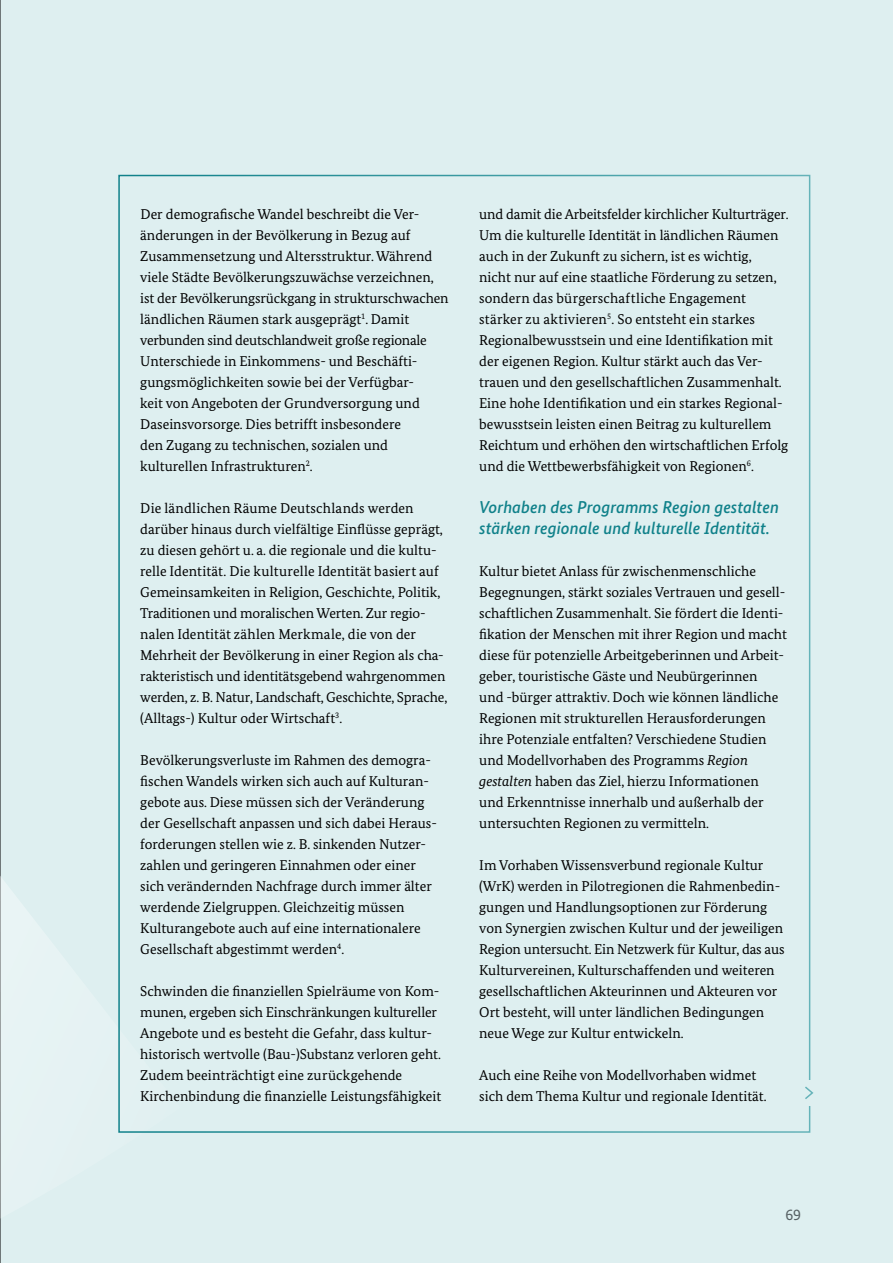
<style>
.page{position:relative;width:893px;height:1263px;background:#deeff0}
.page>*{position:absolute;margin:0;border:0;box-sizing:border-box;transform-origin:0 0}
.t1{font:italic 500 17.25px/21px "Bundes Sans";color:#10818a}
.t2{font:15.75px "Bundes Sans";color:#576164}
.Style_Group_1_P_Copy_9_5_14{font:14.25px/21px "Bundes Serif";color:#000}
.s1{font-style:italic}
</style>
<div class="page">
<hr style="left:0;top:0;width:1px;height:1263px;background:#000">
<svg style="left:0;top:875px;width:33px;height:344px"></svg>
<svg style="left:805px;top:1086px;width:9px;height:13px"></svg>
<p class="Style_Group_1_P_Copy_9_5_14" style="left:140px;top:203px;width:310px">Der demografische Wandel beschreibt die Ver&shy;änderungen in der Bevölkerung in Bezug auf Zusammensetzung und Altersstruktur. Während viele Städte Bevölkerungszuwächse verzeichnen, ist der Bevölkerungsrückgang in strukturschwachen ländlichen Räumen stark ausgeprägt<sup>1</sup>. Damit verbunden sind deutschlandweit große regionale Unterschiede in Einkommens- und Beschäfti&shy;gungsmöglichkeiten sowie bei der Verfügbar-<br>keit von Angeboten der Grundversorgung und Daseinsvorsorge. Dies betrifft insbesondere<br>den Zugang zu technischen, sozialen und kulturellen Infrastrukturen<sup>2</sup>.</p>
<p class="Style_Group_1_P_Copy_9_5_14" style="left:140px;top:497px;width:308px">Die ländlichen Räume Deutschlands werden darüber hinaus durch vielfältige Einflüsse geprägt, zu diesen gehört u. a. die regionale und die kultu&shy;relle Identität. Die kulturelle Identität basiert auf Gemeinsamkeiten in Religion, Geschichte, Politik, Traditionen und moralischen Werten. Zur regio&shy;nalen Identität zählen Merkmale, die von der Mehrheit der Bevölkerung in einer Region als cha&shy;rakteristisch und identitätsgebend wahrgenommen werden, z. B. Natur, Landschaft, Geschichte, Sprache, (Alltags-) Kultur oder Wirtschaft<sup>3</sup>.</p>
<p class="Style_Group_1_P_Copy_9_5_14" style="left:140px;top:749px;width:298px">Bevölkerungsverluste im Rahmen des demogra&shy;fischen Wandels wirken sich auch auf Kulturan&shy;gebote aus. Diese müssen sich der Veränderung der Gesellschaft anpassen und sich dabei Heraus&shy;forderungen stellen wie z. B. sinkenden Nutzer&shy;zahlen und geringeren Einnahmen oder einer sich verändernden Nachfrage durch immer älter werdende Zielgruppen. Gleichzeitig müssen Kulturangebote auch auf eine internationalere Gesellschaft abgestimmt werden<sup>4</sup>.</p>
<p class="Style_Group_1_P_Copy_9_5_14" style="left:140px;top:980px;width:303px">Schwinden die finanziellen Spielräume von Kom&shy;munen, ergeben sich Einschränkungen kultureller Angebote und es besteht die Gefahr, dass kultur&shy;historisch wertvolle (Bau-)Substanz verloren geht.<br>Zudem beeinträchtigt eine zurückgehende Kirchenbindung die finanzielle Leistungsfähigkeit</p>
<p class="Style_Group_1_P_Copy_9_5_14" style="left:479px;top:203px;width:311px">und damit die Arbeitsfelder kirchlicher Kulturträger.<br>Um die kulturelle Identität in ländlichen Räumen auch in der Zukunft zu sichern, ist es wichtig,<br>nicht nur auf eine staatliche Förderung zu setzen, sondern das bürgerschaftliche Engagement stärker zu aktivieren<sup>5</sup>. So entsteht ein starkes Regionalbewusstsein und eine Identifikation mit der eigenen Region. Kultur stärkt auch das Ver&shy;trauen und den gesellschaftlichen Zusammenhalt.<br>Eine hohe Identifikation und ein starkes Regional&shy;bewusstsein leisten einen Beitrag zu kulturellem Reichtum und erhöhen den wirtschaftlichen Erfolg und die Wettbewerbsfähigkeit von Regionen<sup>6</sup>.</p>
<h3 class="t1" style="left:479px;top:496px;width:301px">Vorhaben des Programms Region gestalten stärken regionale und kulturelle Identität.</h3>
<p class="Style_Group_1_P_Copy_9_5_14" style="left:479px;top:560px;width:309px">Kultur bietet Anlass für zwischenmenschliche Begegnungen, stärkt soziales Vertrauen und gesell&shy;schaftlichen Zusammenhalt. Sie fördert die Identi&shy;fikation der Menschen mit ihrer Region und macht diese für potenzielle Arbeitgeberinnen und Arbeit&shy;geber, touristische Gäste und Neubürgerinnen<br>und -bürger attraktiv. Doch wie können ländliche Regionen mit strukturellen Herausforderungen ihre Potenziale entfalten? Verschiedene Studien und Modellvorhaben des Programms <span class="s1">Region gestalten</span> haben das Ziel, hierzu Informationen<br>und Erkenntnisse innerhalb und außerhalb der untersuchten Regionen zu vermitteln.</p>
<p class="Style_Group_1_P_Copy_9_5_14" style="left:479px;top:854px;width:307px">Im Vorhaben Wissensverbund regionale Kultur (WrK) werden in Pilotregionen die Rahmenbedin&shy;gungen und Handlungsoptionen zur Förderung von Synergien zwischen Kultur und der jeweiligen Region untersucht. Ein Netzwerk für Kultur, das aus Kulturvereinen, Kulturschaffenden und weiteren gesellschaftlichen Akteurinnen und Akteuren vor Ort besteht, will unter ländlichen Bedingungen neue Wege zur Kultur entwickeln.</p>
<p class="Style_Group_1_P_Copy_9_5_14" style="left:479px;top:1064px;width:289px">Auch eine Reihe von Modellvorhaben widmet sich dem Thema Kultur und regionale Identität.</p>
<p class="t2" style="left:785px;top:1205px;width:17px">69</p>
</div>
